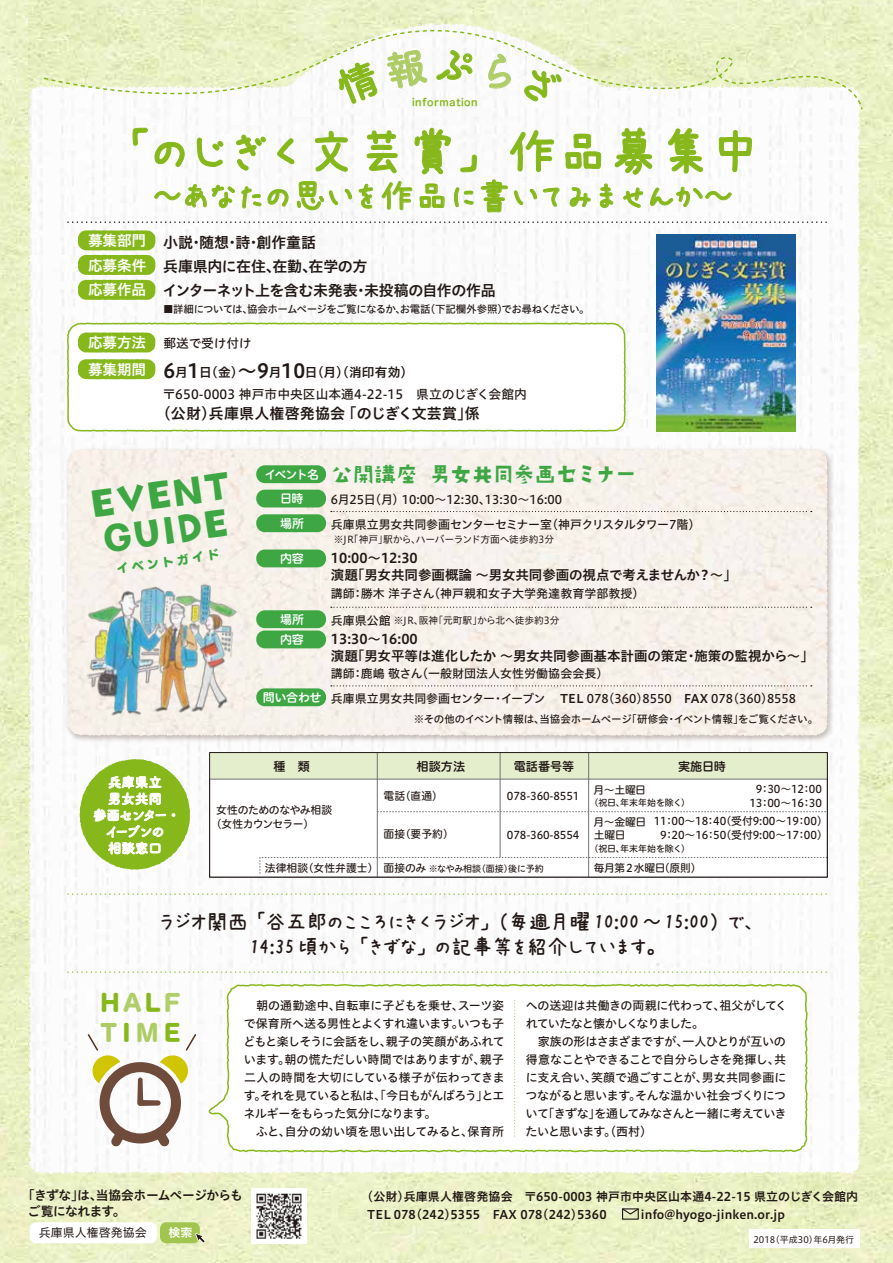
<style>
.page{position:relative;width:893px;height:1263px;background:#fff}
.page>*{position:absolute;margin:0;border:0;box-sizing:border-box;transform-origin:0 0}
.t1{font:52.5px "AP Japanesefont";letter-spacing:-.035em;color:#86b81c}
.t2{font:43.95px/36.6px "DS kirigirisu";color:#3ea744}
.t3{font:36px "AP Japanesefont";letter-spacing:-.025em;color:#86b81c}
.t4{font:24px "DS kirigirisu";letter-spacing:-.12em;color:#3ea744}
.t5{font:22.5px/25.5px "AP Japanesefont";letter-spacing:-.085em;color:#221815;text-align:center}
.t6{font:22.5px/30px "Hira Maru Std W8";letter-spacing:.205em;color:#86b81c}
.t7{font:15px/24px "Hiragino UD Sans Std W6";letter-spacing:-.015em;color:#221815}
.t8{font:15px "Hiragino UD Sans Std W6";letter-spacing:.01em;color:#221815}
.t9{font:14.7px/24.5px "Hiragino UD Sans Std W6";letter-spacing:-.01em;color:#fff;text-align:justify}
.t10{font:13.5px/16.5px "Hiragino UD Sans Std W6";letter-spacing:-.005em;color:#221815}
.t11{font:700 13.5px/16.5px "Tsuku B Rd Gothic";color:#fff;text-align:center}
.t12{font:12.75px/16.5px "Hiragino UD Sans Std W6";letter-spacing:-.03em;color:#221815}
.t13{font:12.75px "Hiragino UD Sans Std W5";letter-spacing:.005em;color:#221815}
.t14{font:12.75px "Hiragino UD Sans Std W5";letter-spacing:-.015em;color:#221815}
.t15{font:12.15px "Hiragino UD Sans R Std W6";color:#221815}
.t16{font:12px/18px "Hiragino UD Sans Std W5";letter-spacing:-.02em;color:#221815;text-align:justify}
.t17{font:12px/25.5px "Hiragino UD Sans Std W5";color:#221815}
.t18{font:12px/18px "Hiragino UD Sans Std W6";letter-spacing:.01em;color:#221815}
.t19{font:12px/18px "Hiragino UD Sans Std W5";letter-spacing:-.05em;color:#221815}
.t20{font:12px "Hiragino UD Sans R Std W6";letter-spacing:-.025em;color:#fff}
.t21{font:12px/24.5px "Hiragino UD Sans R Std W6";letter-spacing:-.065em;color:#fff;text-align:center}
.t22{font:12px "Hiragino UD Sans Std W4";color:#221815}
.t23{font:12px "Hiragino UD Sans Std W6";color:#fff}
.t24{font:11.7px "Hira Maru Std W8";color:#3ea744}
.t25{font:10.8px/14px "Hiragino UD Sans R Std W5";letter-spacing:-.01em;color:#221815;text-align:center}
.t26{font:10.8px/14px "Hiragino UD Sans R Std W5";letter-spacing:-.04em;color:#221815}
.t27{font:10.8px "Hiragino UD Sans R Std W5";letter-spacing:-.05em;color:#221815}
.t28{font:10.5px "Hiragino UD Sans Std W5";letter-spacing:-.045em;color:#221815}
.t29{font:10.35px "Hira Maru Std W6";letter-spacing:.05em;color:#86b81c}
.t30{font:9.75px "Hiragino UD Sans Std W4";letter-spacing:-.005em;color:#221815}
.t31{font:9px "Hiragino UD Sans R Std W5";letter-spacing:-.025em;color:#221815}
.t32{font:9px "Hiragino UD Sans Std W4";color:#221815}
.s1{font-size:19.5px}
.s2{font-family:"Hiragino UD Sans Std W5";font-size:12px}
.s3{font-family:"Hiragino UD Sans Std W6"}
.s4{font-size:10.8px}
.s5{color:#afcd68}
.s6{color:#b0ce6a}
.s7{color:#aecc65}
</style>
<div class="page">
<img style="left:27px;top:0;width:866px;height:1263px">
<img style="left:0;top:0;width:27px;height:1263px">
<img style="left:362px;top:23px;width:80px;height:1px">
<img style="left:52px;top:291px;width:785px;height:562px">
<img style="left:454px;top:449px;width:135px;height:1px">
<svg style="left:66px;top:322px;width:561px;height:111px"></svg>
<svg style="left:78px;top:230px;width:77px;height:70px;background:#9ac343"></svg>
<svg style="left:78px;top:332px;width:77px;height:21px;background:#90bd2f"></svg>
<svg style="left:78px;top:359px;width:77px;height:20px;background:#8bbb26"></svg>
<img style="left:73px;top:570px;width:180px;height:163px">
<div style="left:209px;top:752px;width:618px;height:125px;background:#fff"></div>
<div style="left:210px;top:752px;width:617px;height:27px;background:#e4eecd"></div>
<hr style="left:210px;top:779px;width:617px;height:1px;background:#727171">
<svg style="left:378px;top:811px;width:448px;height:1px"></svg>
<hr style="left:377px;top:752px;width:1px;height:125px;background:#727171">
<hr style="left:500px;top:752px;width:1px;height:105px;background:#727171">
<svg style="left:260px;top:857px;width:568px;height:21px"></svg>
<hr style="left:588px;top:752px;width:1px;height:125px;background:#727171">
<div style="left:209px;top:752px;width:619px;height:125px;border:1px solid #221815"></div>
<svg style="left:80px;top:759px;width:110px;height:111px"></svg>
<div style="left:256px;top:465px;width:70px;height:18px;background:#3ea744;border-radius:9px"></div>
<div style="left:256px;top:490px;width:70px;height:17px;background:#3ea744;border-radius:9px"></div>
<div style="left:256px;top:514px;width:70px;height:18px;background:#3ea744;border-radius:9px"></div>
<div style="left:256px;top:610px;width:70px;height:18px;background:#3ea744;border-radius:9px"></div>
<div style="left:256px;top:549px;width:70px;height:18px;background:#3ea744;border-radius:9px"></div>
<div style="left:256px;top:630px;width:70px;height:18px;background:#3ea744;border-radius:9px"></div>
<div style="left:256px;top:688px;width:70px;height:18px;background:#3ea744;border-radius:9px"></div>
<svg style="left:331px;top:607px;width:481px;height:1px"></svg>
<svg style="left:331px;top:511px;width:481px;height:1px"></svg>
<svg style="left:331px;top:685px;width:481px;height:1px"></svg>
<img style="left:656px;top:235px;width:139px;height:196px">
<div style="left:749px;top:1230px;width:110px;height:18px;background:#fff"></div>
<svg style="left:207px;top:983px;width:601px;height:170px"></svg>
<svg style="left:68px;top:893px;width:759px;height:2px"></svg>
<svg style="left:68px;top:971px;width:759px;height:2px"></svg>
<svg style="left:514px;top:1000px;width:1px;height:137px"></svg>
<div style="left:622px;top:1208px;width:17px;height:12px;border:1px solid #221815"></div>
<svg style="left:621px;top:1207px;width:19px;height:8px"></svg>
<svg style="left:86px;top:1033px;width:111px;height:114px"></svg>
<div style="left:30px;top:1222px;width:127px;height:21px;background:#fff;border-radius:6px"></div>
<div style="left:160px;top:1222px;width:40px;height:21px;background:#a1c54e;border-radius:6px"></div>
<svg style="left:193px;top:1231px;width:14px;height:14px"></svg>
<img style="left:252px;top:1189px;width:55px;height:55px">
<svg style="left:43px;top:24px;width:821px;height:87px"></svg>
<svg style="left:68px;top:47px;width:759px;height:176px"></svg>
<p class="t29" style="left:412px;top:94px;width:67px">information</p>
<h1 class="t1" style="left:124px;top:126px;width:639px">「のじぎく文芸賞」作品募集中</h1>
<h3 class="t3" style="left:153px;top:178px;width:582px">～あなたの思いを作品に書いてみませんか～</h3>
<p class="t7" style="left:163px;top:229px;width:335px">小説・随想・詩・創作童話<br>兵庫県内に在住、在勤、在学の方<br>インターネット上を含む未発表・未投稿の自作の作品</p>
<p class="t28" style="left:163px;top:301px;width:428px">■詳細については、協会ホームページをご覧になるか、お電話（下記欄外参照）でお尋ねください。</p>
<p class="t14" style="left:163px;top:333px;width:90px">郵送で受け付け</p>
<p class="t12" style="left:163px;top:363px;width:245px"><span class="s1">6</span>月<span class="s1">1</span>日(金)<span class="s1">～9</span>月<span class="s1">10</span>日(月)(消印有効)</p>
<p class="t13" style="left:163px;top:384px;width:366px">〒650-0003 神戸市中央区山本通4-22-15　県立のじぎく会館内</p>
<p class="t8" style="left:156px;top:402px;width:326px">（公財）兵庫県人権啓発協会 「のじぎく文芸賞」係</p>
<p class="t9" style="left:88px;top:228px;width:60px">募集部門応募条件応募作品</p>
<p class="t9" style="left:88px;top:329px;width:60px;line-height:26.7px">応募方法募集期間</p>
<h2 class="t2" style="left:86px;top:486px;width:146px;rotate:-8deg">EVENT<br>GUIDE</h2>
<p class="t24" style="left:116px;top:560px;width:105px;rotate:-8deg">イベントガイド</p>
<p class="t21" style="left:264px;top:461px;width:56px">イベント名日時<br>場所</p>
<p class="t20" style="left:280px;top:549px;width:25px">内容</p>
<p class="t20" style="left:280px;top:610px;width:25px">場所</p>
<p class="t20" style="left:280px;top:630px;width:25px">内容</p>
<p class="t20" style="left:263px;top:688px;width:60px">問い合わせ</p>
<h3 class="t4" style="left:330px;top:460px;width:310px">公開講座 男女共同参画セミナー</h3>
<p class="t16" style="left:331px;top:486px;width:371px;line-height:25.5px">6月25日（月）10:00～12:30、13:30～16:00<br>兵庫県立男女共同参画センターセミナー室（神戸クリスタルタワー7階）</p>
<p class="t30" style="left:334px;top:532px;width:222px">※JR「神戸」駅から、ハーバーランド方面へ徒歩約3分</p>
<p class="t10" style="left:331px;top:549px;width:407px">10:00～12:30<br>演題「男女共同参画概論 ～男女共同参画の視点で考えませんか？～」</p>
<p class="t17" style="left:331px;top:580px;width:315px">講師：勝木 洋子さん（神戸親和女子大学発達教育学部教授）</p>
<p class="t30" style="left:331px;top:613px;width:230px"><span class="s2">兵庫県公館</span> ※JR、阪神「元町駅」から北へ徒歩約3分</p>
<p class="t10" style="left:331px;top:630px;width:484px">13:30～16:00<br>演題「男女平等は進化したか ～男女共同参画基本計画の策定・施策の監視から～」</p>
<p class="t17" style="left:331px;top:660px;width:467px">講師：鹿嶋 敬さん（一般財団法人女性労働協会会長）<br>兵庫県立男女共同参画センター・イーブン 　<span class="s3">TEL</span> 078(360）8550　<span class="s3">FAX</span> 078（360）8558</p>
<p class="t28" style="left:414px;top:711px;width:406px">※その他のイベント情報は、当協会ホームページ「研修会・イベント情報」をご覧ください。</p>
<p class="t11" style="left:93px;top:773px;width:89px">兵庫県立<br>男女共同<br>参画センター・イーブンの<br>相談窓口</p>
<p class="t15" style="left:274px;top:757px;width:38px">種　類</p>
<p class="t15" style="left:417px;top:757px;width:50px">相談方法</p>
<p class="t15" style="left:514px;top:757px;width:62px">電話番号等</p>
<p class="t15" style="left:678px;top:757px;width:49px">実施日時</p>
<p class="t25" style="left:384px;top:789px;width:61px">電話（直通）</p>
<p class="t25" style="left:507px;top:788px;width:74px">078-360-8551</p>
<p class="t25" style="left:384px;top:827px;width:72px">面接（要予約）</p>
<p class="t31" style="left:384px;top:862px;width:162px"><span class="s4">面接のみ</span> ※なやみ相談（面接）後に予約</p>
<p class="t25" style="left:749px;top:782px;width:74px">9：30～12：00<br>13：00～16：30</p>
<p class="t25" style="left:654px;top:814px;width:176px">11：00～18：40（受付9:00～19：00）<br>9：20～16：50（受付9:00～17：00）</p>
<p class="t25" style="left:594px;top:782px;width:54px">月～土曜日</p>
<p class="t31" style="left:589px;top:796px;width:102px">（祝日、年末年始を除く）</p>
<p class="t26" style="left:211px;top:803px;width:123px;text-indent:5px">女性のためのなやみ相談（女性カウンセラー）</p>
<p class="t25" style="left:265px;top:860px;width:115px">法律相談（女性弁護士）</p>
<p class="t25" style="left:594px;top:814px;width:64px;text-align:left">月～金曜日　土曜日</p>
<p class="t31" style="left:589px;top:841px;width:102px">（祝日、年末年始を除く）</p>
<p class="t27" style="left:594px;top:860px;width:109px">毎月第２水曜日（原則）</p>
<p class="t25" style="left:507px;top:827px;width:74px">078-360-8554</p>
<h3 class="t5" style="left:158px;top:909px;width:601px">ラジオ関西「谷五郎のこころにきくラジオ」（毎週月曜 10:00 ～ 15:00）で、<br>14:35 頃から「きずな」の記事等を紹介しています。</h3>
<h3 class="t6" style="left:100px;top:989px;width:81px">H<span class="s5">A</span>L<span class="s6">F<br></span><span class="s7">T</span>I<span class="s7">M</span>E</h3>
<p class="t16" style="left:243px;top:996px;width:263px;text-indent:13px">朝の通勤途中、自転車に子どもを乗せ、スーツ姿で保育所へ送る男性とよくすれ違います。いつも子どもと楽しそうに会話をし、親子の笑顔があふれています。朝の慌ただしい時間ではありますが、親子二人の時間を大切にしている様子が伝わってきます。それを見ていると私は、「今日もがんばろう」とエネルギーをもらった気分になります。</p>
<p class="t17" style="left:256px;top:1118px;width:250px">ふと、自分の幼い頃を思い出してみると、保育所</p>
<p class="t19" style="left:526px;top:996px;width:263px">への送迎は共働きの両親に代わって、祖父がしてくれていたなと懐かしくなりました。</p>
<p class="t16" style="left:526px;top:1032px;width:263px;text-indent:12px">家族の形はさまざまですが、一人ひとりが互いの得意なことやできることで自分らしさを発揮し、共に支え合い、笑顔で過ごすことが、男女共同参画につながると思います。そんな温かい社会づくりについて「きずな」を通してみなさんと一緒に考えていきたいと思います。（西村）</p>
<p class="t12" style="left:28px;top:1186px;width:216px;text-indent:-6px">「きずな」は、当協会ホームページからもご覧になれます。</p>
<p class="t18" style="left:367px;top:1187px;width:493px;text-indent:-6px">（公財）兵庫県人権啓発協会　〒650-0003 神戸市中央区山本通4-22-15 県立のじぎく会館内<br>TEL 078（242）5355　FAX 078（242）5360 　　info@hyogo-jinken.or.jp</p>
<p class="t22" style="left:39px;top:1224px;width:109px">兵庫県人権啓発協会</p>
<p class="t23" style="left:168px;top:1224px;width:25px">検索</p>
<p class="t32" style="left:753px;top:1232px;width:102px">2018（平成30）年6月発行</p>
</div>
